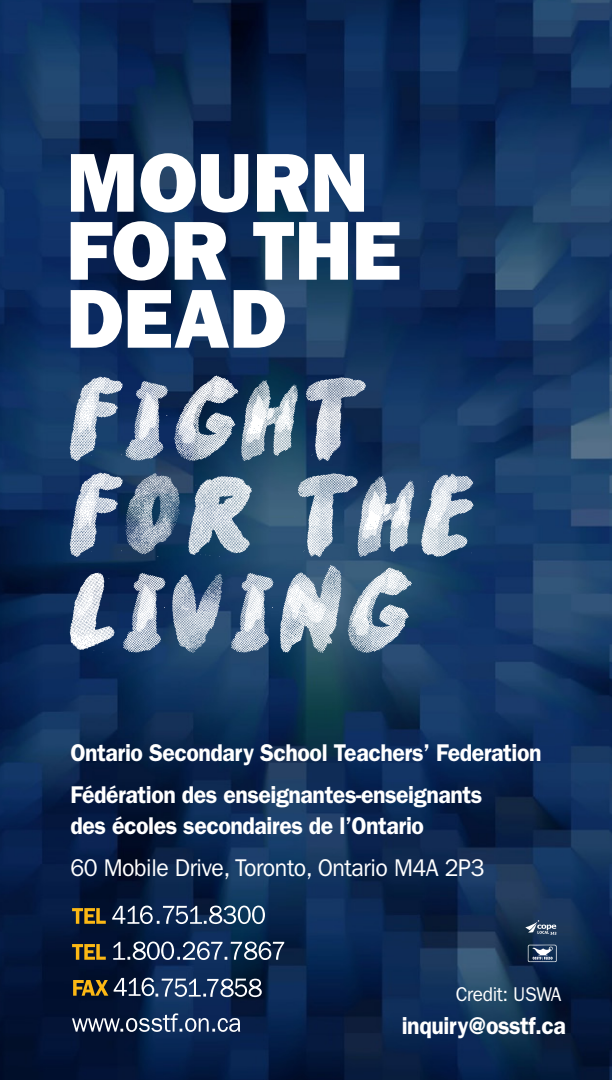
<style>
.page{position:relative;width:612px;height:1080px;background:#fff}
.page>*{position:absolute;margin:0;border:0;box-sizing:border-box;transform-origin:0 0}
.t1{font:120px "River Drive";letter-spacing:.12em;color:#fff}
.t2{font:84px/68px "ITC Franklin Gothic Std Hvy";color:#fff}
.t3{font:600 24.4px/41.6px "ITC Franklin Gothic Std";letter-spacing:-.02em;color:#fff;scale:.95 1}
.t4{font:24.4px/41.6px "ITC Franklin Gothic Std";letter-spacing:-.02em;color:#fff;scale:.95 1}
.t5{font:20px "ITC Franklin Gothic Std";letter-spacing:-.02em;color:#fff;scale:.95 1}
.s1{font-weight:600}
</style>
<div class="page">
<img style="left:0;top:0;width:612px;height:1080px">
<svg style="left:72px;top:1013px;width:168px;height:19px;background:#465775"></svg>
<svg style="left:73px;top:980px;width:35px;height:16px"></svg>
<svg style="left:113px;top:942px;width:171px;height:18px"></svg>
<svg style="left:72px;top:944px;width:34px;height:16px"></svg>
<svg style="left:112px;top:906px;width:153px;height:18px;background:#4f647f"></svg>
<svg style="left:72px;top:908px;width:34px;height:16px"></svg>
<svg style="left:114px;top:978px;width:148px;height:19px"></svg>
<svg style="left:528px;top:945px;width:29px;height:17px"></svg>
<svg style="left:525px;top:920px;width:31px;height:15px"></svg>
<p class="t2" style="left:66px;top:149px;width:337px">MOURN<br>FOR THE<br>DEAD</p>
<p class="t1" style="left:73px;top:349px;width:283px">FIGHT</p>
<p class="t1" style="left:73px;top:445px;width:393px">FOR THE</p>
<p class="t1" style="left:73px;top:541px;width:332px">LIVING</p>
<p class="t3" style="left:70px;top:732px;width:497px">Ontario Secondary School Teachers’ Federation<br>Fédération des enseignantes-enseignants</p>
<p class="t4" style="left:70px;top:805px;width:437px"><span class="s1">des écoles secondaires de l’Ontario<br></span>60 Mobile Drive, Toronto, Ontario M4A 2P3</p>
<p class="t5" style="left:456px;top:983px;width:113px">Credit: USWA</p>
<p class="t3" style="left:402px;top:1004px;width:174px">inquiry@osstf.ca</p>
</div>
